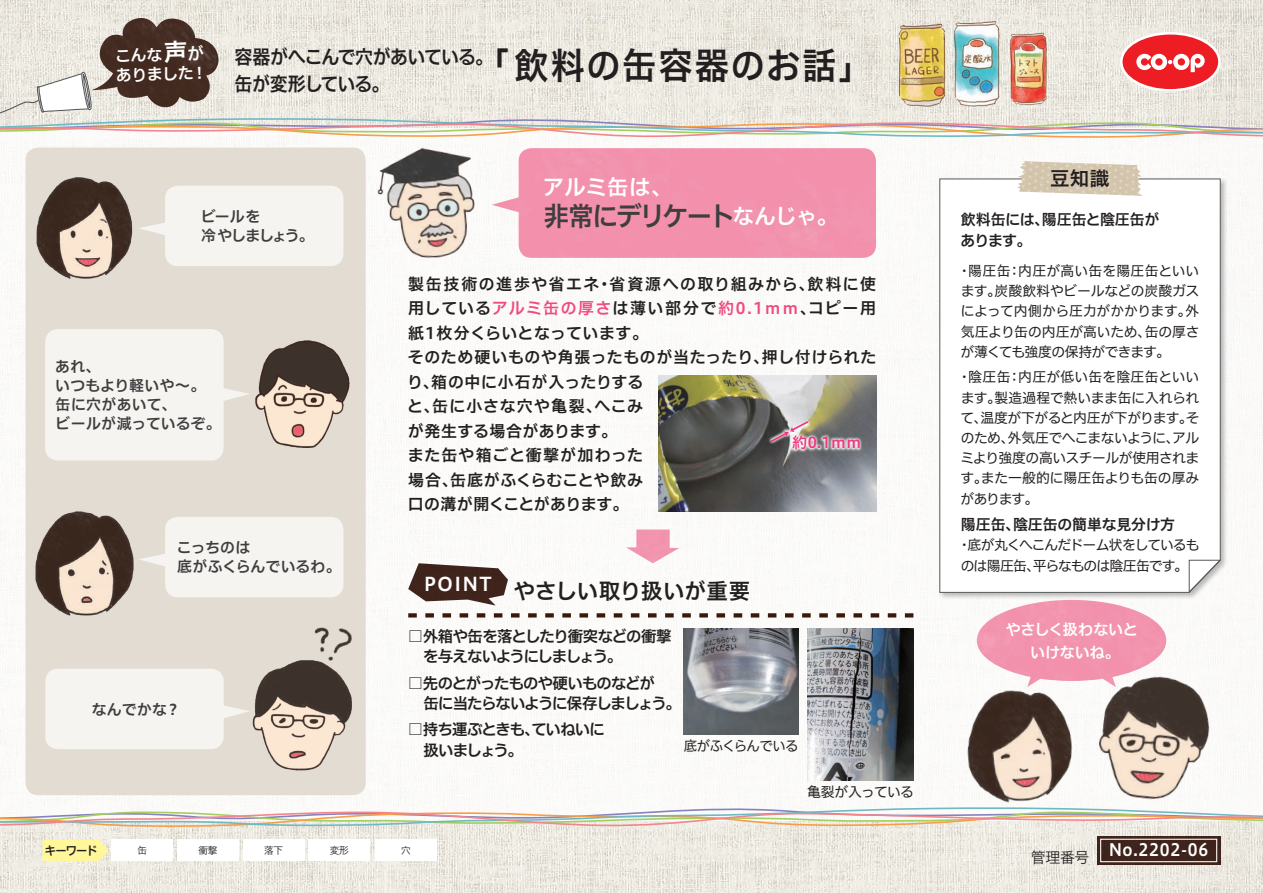
<style>
.page{position:relative;width:1263px;height:893px;background:#fff}
.page>*{position:absolute;margin:0;border:0;box-sizing:border-box;transform-origin:0 0}
.t1{font:36.15px "Hiragino UD Sans F Std W6";letter-spacing:.045em;color:#231f20;scale:.95 1}
.t2{font:26.55px "Hiragino UD Sans F Std W6";letter-spacing:-.06em;color:#3e3e3f;scale:.95 1}
.t3{font:21.45px "Hiragino UD Sans F Std W6";letter-spacing:-.005em;color:#231f20}
.t4{font:21.3px "Hiragino UD Sans F Std W6";letter-spacing:.01em;color:#fff}
.t5{font:20.25px "Koburina Go Std W6";color:#231f20}
.t6{font:19.2px/27.6px "Hiragino UD Sans F Std W6";letter-spacing:-.045em;color:#231f20;scale:.94 1}
.t7{font:18.9px "Hiragino UD Sans F Std W6";letter-spacing:.05em;color:#fff}
.t8{font:16.95px "Hiragino UD Sans Std W6";letter-spacing:.05em;color:#fff;scale:.95 1}
.t9{font:15.9px/24.5px "Hiragino UD Sans F Std W6";letter-spacing:.04em;color:#231f20}
.t10{font:15.9px "Hiragino UD Sans F Std W6";letter-spacing:.085em;color:#ef4b83}
.t11{font:15.9px/24.5px "Hiragino UD Sans F Std W6";letter-spacing:-.005em;color:#231f20}
.t12{font:15.9px "Hiragino UD Sans F Std W6";letter-spacing:.07em;color:#231f20}
.t13{font:15.9px "Hiragino UD Sans F Std W6";letter-spacing:.02em;color:#231f20}
.t14{font:15.9px "Hiragino UD Sans F Std W6";letter-spacing:.085em;color:#231f20}
.t15{font:15.9px "Hiragino UD Sans F Std W6";letter-spacing:.01em;color:#231f20}
.t16{font:15.9px "Hiragino UD Sans F Std W6";letter-spacing:.1em;color:#231f20}
.t17{font:15.9px "Hiragino UD Sans F Std W6";letter-spacing:.075em;color:#231f20}
.t18{font:15.75px/19.8px "Hiragino UD Sans F Std W6";color:#fff}
.t19{font:15.45px/20.2px "Hiragino UD Sans F Std W6";letter-spacing:-.065em;color:#231f20}
.t20{font:15.15px/22.6px "Hiragino UD Sans F Std W6";letter-spacing:-.015em;color:#fff;text-align:center}
.t21{font:15.15px "Hiragino UD Sans F Std W6";color:#ef377f}
.t22{font:14.85px/19.2px "Hiragino UD Sans F Std W6";letter-spacing:.01em;color:#3e3e3f}
.t23{font:14.85px "Hiragino UD Sans F Std W6";letter-spacing:-.01em;color:#231f20}
.t24{font:14.85px/19.2px "Hiragino UD Sans F Std W6";letter-spacing:-.05em;color:#3e3e3f}
.t25{font:14.85px/21.3px "Hiragino UD Sans F Std W6";letter-spacing:-.04em;color:#231f20}
.t26{font:14.85px "Hiragino UD Sans F Std W3";color:#231f20}
.t27{font:13.8px/20.2px "Hiragino UD Sans F Std W4";letter-spacing:-.03em;color:#231f20}
.t28{font:13.8px/20.2px "Hiragino UD Sans F Std W4";letter-spacing:-.07em;color:#231f20}
.t29{font:13.8px "Hiragino UD Sans F Std W4";letter-spacing:-.01em;color:#231f20}
.t30{font:13.8px "Hiragino UD Sans F Std W4";letter-spacing:.01em;color:#231f20}
.t31{font:13.8px "Hiragino UD Sans F Std W4";letter-spacing:-.005em;color:#231f20}
.t32{font:13.8px "Hiragino UD Sans F Std W4";letter-spacing:-.05em;color:#231f20}
.t33{font:11.7px "Hiragino UD Sans F Std W6";letter-spacing:-.08em;color:#231f20;scale:.96 1}
.t34{font:9.75px "Hiragino UD Sans F Std W3";color:#231f20}
.s1{font-size:23.7px}
.s2{font-size:16.8px}
.s3{font-size:21.3px;color:#fff}
.s4{color:#231f20}
</style>
<div class="page">
<img style="left:0;top:0;width:1263px;height:893px">
<div style="left:0;top:128px;width:1263px;height:693px;background:#fff"></div>
<svg style="left:0;top:805px;width:1263px;height:22px"></svg>
<div style="left:26px;top:148px;width:340px;height:647px;background:#e3dcd2;border-radius:13px"></div>
<svg style="left:45px;top:329px;width:202px;height:132px;background:#f3f1ed"></svg>
<svg style="left:408px;top:563px;width:100px;height:43px"></svg>
<svg style="left:43px;top:840px;width:65px;height:21px"></svg>
<div style="left:111px;top:840px;width:62px;height:21px;background:#fff"></div>
<div style="left:177px;top:840px;width:62px;height:21px;background:#fff"></div>
<div style="left:243px;top:840px;width:61px;height:21px;background:#fff"></div>
<div style="left:308px;top:840px;width:62px;height:21px;background:#fff"></div>
<img style="left:91px;top:13px;width:128px;height:41px">
<svg style="left:408px;top:613px;width:505px;height:4px"></svg>
<img style="left:363px;top:138px;width:137px;height:136px">
<svg style="left:1120px;top:32px;width:101px;height:60px"></svg>
<div style="left:1122px;top:35px;width:96px;height:54px;background:#ee1d23;border-radius:50%"></div>
<svg style="left:0;top:54px;width:1263px;height:84px;background:#dfd5cc"></svg>
<div style="left:1097px;top:836px;width:123px;height:29px;background:#452820"></div>
<div style="left:1100px;top:839px;width:117px;height:23px;border:1px solid #fff"></div>
<svg style="left:150px;top:186px;width:193px;height:80px;background:#f4f2ee"></svg>
<svg style="left:147px;top:517px;width:196px;height:80px;background:#f4f1ee"></svg>
<svg style="left:45px;top:669px;width:201px;height:80px;background:#f3f1ed"></svg>
<img style="left:314px;top:627px;width:38px;height:21px">
<div style="left:938px;top:177px;width:290px;height:423px;background:#231f20;opacity:.3"></div>
<svg style="left:939px;top:179px;width:282px;height:414px"></svg>
<img style="left:1017px;top:161px;width:126px;height:35px">
<svg style="left:1189px;top:560px;width:32px;height:33px"></svg>
<img style="left:16px;top:162px;width:134px;height:129px">
<img style="left:247px;top:340px;width:103px;height:108px">
<img style="left:35px;top:511px;width:112px;height:105px">
<img style="left:246px;top:648px;width:106px;height:123px">
<img style="left:659px;top:375px;width:217px;height:137px">
<svg style="left:789px;top:432px;width:74px;height:21px"></svg>
<img style="left:626px;top:530px;width:53px;height:33px">
<img style="left:1097px;top:653px;width:136px;height:166px">
<img style="left:939px;top:680px;width:158px;height:141px">
<div style="left:375px;top:840px;width:62px;height:21px;background:#fff"></div>
<svg style="left:764px;top:415px;width:50px;height:34px;background:#9b918f"></svg>
<img style="left:684px;top:628px;width:115px;height:107px">
<img style="left:807px;top:628px;width:106px;height:152px">
<img style="left:894px;top:0;width:58px;height:119px">
<img style="left:950px;top:18px;width:55px;height:101px">
<img style="left:1007px;top:31px;width:44px;height:78px">
<img style="left:977px;top:600px;width:189px;height:87px">
<p class="t18" style="left:115px;top:45px;width:93px;rotate:-2deg">こんな<span class="s1">声</span><span class="s2">が</span>ありました!</p>
<h3 class="t6" style="left:234px;top:42px;width:277px">容器がへこんで穴があいている。缶が変形している。</h3>
<h1 class="t1" style="left:475px;top:38px;width:420px">「飲料の缶容器のお話「</h1>
<p class="t24" style="left:201px;top:206px;width:115px">ビールを<br>冷やしましょう。</p>
<h3 class="t4" style="left:543px;top:171px;width:131px">アルミ缶は、</h3>
<h2 class="t2" style="left:544px;top:196px;width:289px">非常にデリケート<span class="s3">なんじゃ</span></h2>
<h3 class="t4" style="left:817px;top:200px;width:23px">。</h3>
<p class="t22" style="left:55px;top:356px;width:167px">あれ、<br>いつもより軽いや〜。缶に穴があいて、<br>ビールが減っているぞ。</p>
<p class="t22" style="left:177px;top:537px;width:166px">こっちのは<br>底がふくらんでいるわ。</p>
<p class="t22" style="left:92px;top:699px;width:90px">なんでかな?</p>
<p class="t33" style="left:45px;top:841px;width:56px">キーワード</p>
<p class="t34" style="left:137px;top:843px;width:11px">缶</p>
<p class="t34" style="left:198px;top:843px;width:20px">衝撃</p>
<p class="t34" style="left:264px;top:843px;width:20px">落下</p>
<p class="t34" style="left:330px;top:843px;width:20px">変形</p>
<p class="t16" style="left:408px;top:272px;width:193px">製缶技術の進歩や省エネ</p>
<p class="t14" style="left:610px;top:272px;width:207px">省資源への取り組みから、</p>
<p class="t9" style="left:808px;top:271px;width:70px">飲料に使</p>
<p class="t9" style="left:596px;top:271px;width:17px">・</p>
<p class="t9" style="left:808px;top:295px;width:69px">コピー用</p>
<p class="t10" style="left:408px;top:296px;width:409px"><span class="s4">用している</span>アルミ缶の厚さ<span class="s4">は薄い部分で</span>約0.1ｍｍ<span class="s4">、</span></p>
<p class="t9" style="left:408px;top:320px;width:242px">紙1枚分くらいとなっています。</p>
<p class="t9" style="left:762px;top:344px;width:116px">押し付けられた</p>
<p class="t9" style="left:431px;top:344px;width:340px;text-indent:-23px">そのため硬いものや角張ったものが当たったり、箱の中に小石が入ったりする</p>
<p class="t9" style="left:407px;top:369px;width:33px">り、</p>
<p class="t17" style="left:432px;top:394px;width:171px">缶に小さな穴や亀裂、</p>
<p class="t9" style="left:407px;top:393px;width:34px">と、</p>
<p class="t13" style="left:408px;top:418px;width:211px">が発生する場合があります。</p>
<p class="t12" style="left:408px;top:443px;width:237px">また缶や箱ごと衝撃が加わった</p>
<p class="t15" style="left:450px;top:467px;width:194px">缶底がふくらむことや飲み</p>
<p class="t9" style="left:594px;top:393px;width:50px">へこみ</p>
<p class="t11" style="left:408px;top:466px;width:222px">場合、<br>口の溝が開くことがあります。</p>
<h3 class="t7" style="left:424px;top:569px;width:70px">POINT</h3>
<h3 class="t3" style="left:514px;top:574px;width:238px">やさしい取り扱いが重要</h3>
<p class="t19" style="left:408px;top:625px;width:265px">□外箱や缶を落としたり衝突などの衝撃　を与えないようにしましょう。</p>
<p class="t19" style="left:408px;top:672px;width:275px">□先のとがったものや硬いものなどが<br>　缶に当たらないように保存しましょう。</p>
<p class="t19" style="left:408px;top:719px;width:199px">□持ち運ぶときもていねいに</p>
<p class="t19" style="left:524px;top:719px;width:17px">、</p>
<p class="t21" style="left:792px;top:431px;width:70px">約0.1mm</p>
<p class="t19" style="left:408px;top:739px;width:116px">　扱いましょう。</p>
<p class="t34" style="left:401px;top:843px;width:11px">穴</p>
<p class="t27" style="left:684px;top:735px;width:116px">底がふくらんでいる</p>
<p class="t32" style="left:807px;top:781px;width:108px">亀裂が入っている</p>
<h3 class="t5" style="left:1050px;top:163px;width:61px">豆知識</h3>
<p class="t23" style="left:1042px;top:208px;width:119px">陽圧缶と陰圧缶が</p>
<p class="t25" style="left:961px;top:208px;width:90px">飲料缶には、あります。</p>
<p class="t30" style="left:1018px;top:260px;width:183px">内圧が高い缶を陽圧缶といい</p>
<p class="t27" style="left:968px;top:260px;width:44px">陽圧缶</p>
<p class="t27" style="left:1007px;top:260px;width:15px">：</p>
<p class="t27" style="left:957px;top:260px;width:15px">・</p>
<p class="t29" style="left:994px;top:281px;width:206px">炭酸飲料やビールなどの炭酸ガス</p>
<p class="t27" style="left:961px;top:280px;width:42px">ます。</p>
<p class="t27" style="left:961px;top:300px;width:240px">によって内側から圧力がかかります外。</p>
<p class="t27" style="left:1145px;top:321px;width:56px">缶の厚さ</p>
<p class="t27" style="left:961px;top:321px;width:211px">気圧より缶の内圧が高いため、<br>が薄くても強度の保持ができます。</p>
<p class="t30" style="left:1018px;top:367px;width:183px">内圧が低い缶を陰圧缶といい</p>
<p class="t27" style="left:968px;top:366px;width:44px">陰圧缶</p>
<p class="t27" style="left:1007px;top:366px;width:15px">：</p>
<p class="t27" style="left:957px;top:366px;width:15px">・</p>
<p class="t29" style="left:994px;top:387px;width:206px">製造過程で熱いまま缶に入れられ</p>
<p class="t27" style="left:960px;top:386px;width:240px">ます。<br>て温度が下がると内圧が下がりますそ。</p>
<p class="t27" style="left:974px;top:407px;width:15px">、</p>
<p class="t27" style="left:1008px;top:427px;width:193px">外気圧でへこまないようにアル</p>
<p class="t27" style="left:1166px;top:427px;width:15px">、</p>
<p class="t27" style="left:961px;top:427px;width:55px">のため、</p>
<p class="t27" style="left:960px;top:447px;width:240px">ミより強度の高いスチールが使用されま</p>
<p class="t31" style="left:981px;top:468px;width:220px">また一般的に陽圧缶よりも缶の厚み</p>
<p class="t27" style="left:960px;top:467px;width:80px">す。<br>があります。</p>
<p class="t23" style="left:1013px;top:513px;width:164px">陰圧缶の簡単な見分け方</p>
<p class="t23" style="left:961px;top:513px;width:61px">陽圧缶、</p>
<p class="t28" style="left:967px;top:534px;width:233px">底が丸くへこんだドーム状をしているも</p>
<p class="t28" style="left:957px;top:534px;width:232px">・<br>のは陽圧缶平らなものは陰圧缶です。</p>
<p class="t27" style="left:1026px;top:554px;width:15px">、</p>
<p class="t20" style="left:1006px;top:617px;width:134px">やさしく扱わないといけないね。</p>
<p class="t26" style="left:1031px;top:846px;width:60px">管理番号</p>
<p class="t8" style="left:1109px;top:837px;width:106px">No.2202-06</p>
</div>
